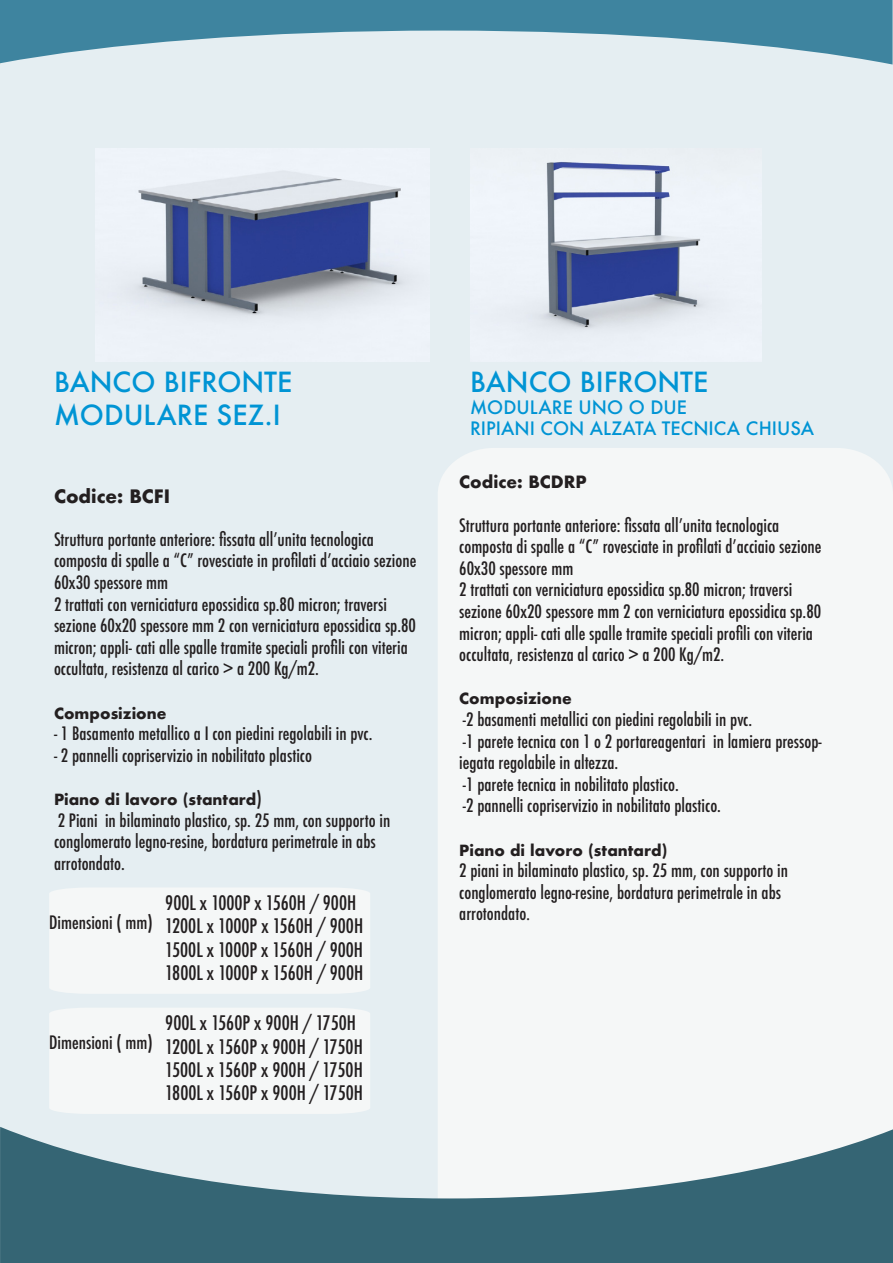
<style>
.page{position:relative;width:893px;height:1263px;background:#e5eef2}
.page>*{position:absolute;margin:0;border:0;box-sizing:border-box;transform-origin:0 0}
.t1{font:500 27px/32.4px "Futura";color:#0094d4}
.t2{font:500 condensed 19.5px "Futura";color:#231f20}
.t3{font:500 condensed 18px/21.6px "Futura";color:#231f20}
.t4{font:500 18px "Futura";color:#0094d4}
.t5{font:700 18px "Futura";color:#231f20}
.t6{font:700 16.5px "Futura";color:#231f20}
.t7{font:700 15px "Futura";color:#231f20}
.s1{font-weight:500;font-stretch:condensed;font-size:18px}
.s2{font-family:"Minion Pro";font-weight:400;font-stretch:normal}
</style>
<div class="page">
<div style="left:438px;top:448px;width:455px;height:679px;background:#f5f7f7"></div>
<svg style="left:0;top:1127px;width:893px;height:136px;fill:#356574"></svg>
<svg style="left:0;top:0;width:892px;height:65px;fill:#3e849f"></svg>
<img style="left:104px;top:150px;width:314px;height:166px">
<img style="left:470px;top:162px;width:291px;height:197px">
<div style="left:49px;top:888px;width:321px;height:106px;background:#f5f7f7"></div>
<div style="left:49px;top:1008px;width:321px;height:106px;background:#f5f7f7"></div>
<p class="t1" style="left:54px;top:366px;width:240px">BANCO BIFRONTE<br>MODULARE SEZ.I</p>
<p class="t1" style="left:470px;top:366px;width:240px">BANCO BIFRONTE</p>
<p class="t4" style="left:470px;top:395px;width:218px">MODULARE UNO O DUE</p>
<p class="t4" style="left:470px;top:416px;width:346px">RIPIANI CON ALZATA TECNICA CHIUSA</p>
<p class="t5" style="left:54px;top:483px;width:118px">Codice: BCFI</p>
<p class="t3" style="left:54px;top:528px;width:364px">Struttura portante anteriore: fissata all’unita tecnologica composta di spalle a “C” rovesciate in profilati d’acciaio sezione<br>60x30 spessore mm</p>
<p class="t3" style="left:54px;top:593px;width:364px">2 trattati con verniciatura epossidica sp.80 micron; traversi sezione 60x20 spessore mm 2 con verniciatura epossidica sp.80 micron; appli- cati alle spalle tramite speciali profili con viteria occultata, resistenza al carico &gt; a 200 Kg/m2.</p>
<p class="t7" style="left:54px;top:702px;width:114px">Composizione</p>
<p class="t3" style="left:54px;top:723px;width:320px">- 1 Basamento metallico a I con piedini regolabili in pvc.</p>
<p class="t3" style="left:54px;top:744px;width:260px">- 2 pannelli copriservizio in nobilitato plastico</p>
<p class="t7" style="left:54px;top:788px;width:209px">Piano di lavoro (stantard<span class="s1">)</span></p>
<p class="t3" style="left:54px;top:809px;width:338px">2 Piani in bilaminato plastico, sp. 25 mm, con supporto in conglomerato legno-resine, bordatura perimetrale in abs arrotondato.</p>
<p class="t2" style="left:165px;top:890px;width:192px">900L x 1000P x 1560H / 900H</p>
<p class="t2" style="left:165px;top:914px;width:199px">1200L x 1000P x 1560H / 900H</p>
<p class="t2" style="left:165px;top:937px;width:199px">1500L x 1000P x 1560H / 900H</p>
<p class="t2" style="left:165px;top:960px;width:199px">1800L x 1000P x 1560H / 900H</p>
<p class="t2" style="left:165px;top:1010px;width:192px">900L x 1560P x 900H / 1750H</p>
<p class="t2" style="left:165px;top:1034px;width:199px">1200L x 1560P x 900H / 1750H</p>
<p class="t2" style="left:165px;top:1057px;width:199px">1500L x 1560P x 900H / 1750H</p>
<p class="t2" style="left:165px;top:1081px;width:199px">1800L x 1560P x 900H / 1750H</p>
<p class="t3" style="left:49px;top:912px;width:105px">Dimensioni ( mm)</p>
<p class="t3" style="left:49px;top:1032px;width:105px">Dimensioni ( mm)</p>
<p class="t6" style="left:459px;top:470px;width:129px">Codice: BCDRP</p>
<p class="t3" style="left:459px;top:514px;width:364px">Struttura portante anteriore: fissata all’unita tecnologica composta di spalle a “C” rovesciate in profilati d’acciaio sezione<br>60x30 spessore mm</p>
<p class="t3" style="left:459px;top:579px;width:364px">2 trattati con verniciatura epossidica sp.80 micron; traversi sezione 60x20 spessore mm 2 con verniciatura epossidica sp.80 micron; appli- cati alle spalle tramite speciali profili con viteria occultata, resistenza al carico &gt; a 200 Kg/m2.</p>
<p class="t7" style="left:459px;top:688px;width:114px">Composizione</p>
<p class="t3" style="left:463px;top:709px;width:291px">-2 basamenti metallici con piedini regolabili in pvc.</p>
<p class="t3" style="left:459px;top:730px;width:364px">-1 parete tecnica con 1 o 2 portareagentari in lamiera pressop&shy;iegata regolabile in altezza.</p>
<p class="t3" style="left:463px;top:773px;width:217px">-1 parete tecnica in nobilitato plastico.</p>
<p class="t3" style="left:463px;top:795px;width:260px">-2 pannelli copriservizio in nobilitato plastico.</p>
<p class="t7" style="left:459px;top:839px;width:210px">Piano di lavoro (stantard)</p>
<p class="t3" style="left:459px;top:860px;width:330px">2 piani in bilaminato plastico, sp. 25 mm, con supporto in</p>
<p class="t3" style="left:459px;top:881px;width:323px">conglomerato legno-resine, bordatura perimetrale in abs arrotondato<span class="s2">.</span></p>
</div>
